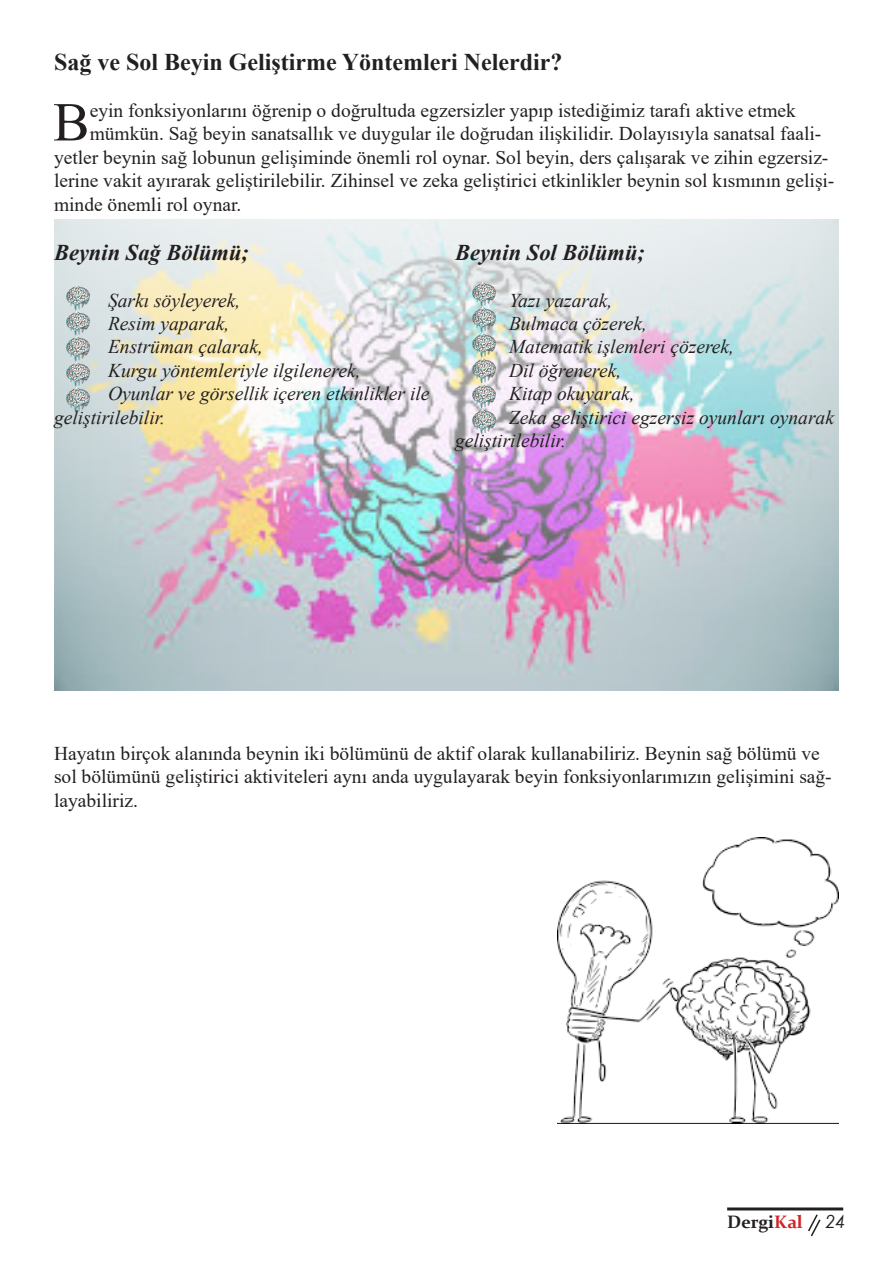
<style>
.page{position:relative;width:893px;height:1263px;background:#fff}
.page>*{position:absolute;margin:0;border:0;box-sizing:border-box;transform-origin:0 0}
.t1{font:54.9px "Times New Roman";color:#231f20}
.t2{font:700 24px "Times New Roman";color:#231f20}
.t3{font:italic 700 22.5px "Times New Roman";color:#231f20}
.t4{font:19.5px/23.4px "Times New Roman";color:#231f20}
.t5{font:italic 19.5px/23.4px "Times New Roman";color:#231f20}
.t6{font:700 18px "Constantia";color:#231f20}
.t7{font:italic 18px "Century Gothic";color:#231f20}
.s1{color:#d1232a}
</style>
<div class="page">
<hr style="left:727px;top:1207px;width:116px;height:3px;background:#231f20">
<svg style="left:808px;top:1214px;width:13px;height:23px"></svg>
<img style="left:54px;top:219px;width:785px;height:471px">
<img style="left:66px;top:286px;width:25px;height:127px">
<img style="left:472px;top:282px;width:24px;height:153px">
<img style="left:557px;top:838px;width:282px;height:285px">
<p class="t2" style="left:54px;top:45px;width:510px">Sağ ve Sol Beyin Geliştirme Yöntemleri Nelerdir?</p>
<p class="t1" style="left:53px;top:83px;width:38px">B</p>
<p class="t4" style="left:90px;top:98px;width:708px">eyin fonksiyonlarını öğrenip o doğrultuda egzersizler yapıp istediğimiz tarafı aktive etmek</p>
<p class="t4" style="left:90px;top:122px;width:733px">mümkün. Sağ beyin sanatsallık ve duygular ile doğrudan ilişkilidir. Dolayısıyla sanatsal faali-</p>
<p class="t4" style="left:54px;top:145px;width:776px">yetler beynin sağ lobunun gelişiminde önemli rol oynar. Sol beyin, ders çalışarak ve zihin egzersiz-</p>
<p class="t4" style="left:54px;top:168px;width:782px">lerine vakit ayırarak geliştirilebilir. Zihinsel ve zeka geliştirici etkinlikler beynin sol kısmının gelişi-</p>
<p class="t4" style="left:54px;top:192px;width:189px">minde önemli rol oynar.</p>
<p class="t3" style="left:54px;top:237px;width:197px">Beynin Sağ Bölümü;</p>
<p class="t5" style="left:108px;top:288px;width:134px">Şarkı söyleyerek,</p>
<p class="t5" style="left:108px;top:311px;width:123px">Resim yaparak,</p>
<p class="t5" style="left:108px;top:335px;width:156px">Enstrüman çalarak,</p>
<p class="t5" style="left:108px;top:358px;width:254px">Kurgu yöntemleriyle ilgilenerek,</p>
<p class="t5" style="left:54px;top:381px;width:377px;text-indent:54px">Oyunlar ve görsellik içeren etkinlikler ile geliştirilebilir.</p>
<p class="t3" style="left:455px;top:237px;width:192px">Beynin Sol Bölümü;</p>
<p class="t5" style="left:509px;top:288px;width:105px">Yazı yazarak,</p>
<p class="t5" style="left:509px;top:311px;width:139px">Bulmaca çözerek,</p>
<p class="t5" style="left:509px;top:335px;width:227px">Matematik işlemleri çözerek,</p>
<p class="t5" style="left:509px;top:358px;width:114px">Dil öğrenerek,</p>
<p class="t5" style="left:509px;top:381px;width:127px">Kitap okuyarak,</p>
<p class="t5" style="left:455px;top:405px;width:380px;text-indent:54px">Zeka geliştirici egzersiz oyunları oynarak geliştirilebilir.</p>
<p class="t4" style="left:54px;top:741px;width:779px">Hayatın birçok alanında beynin iki bölümünü de aktif olarak kullanabiliriz. Beynin sağ bölümü ve sol bölümünü geliştirici aktiviteleri aynı anda uygulayarak beyin fonksiyonlarımızın gelişimini sağ&shy;layabiliriz.</p>
<p class="t6" style="left:727px;top:1209px;width:77px">Dergi<span class="s1">Kal</span></p>
<p class="t7" style="left:826px;top:1209px;width:21px">24</p>
</div>
